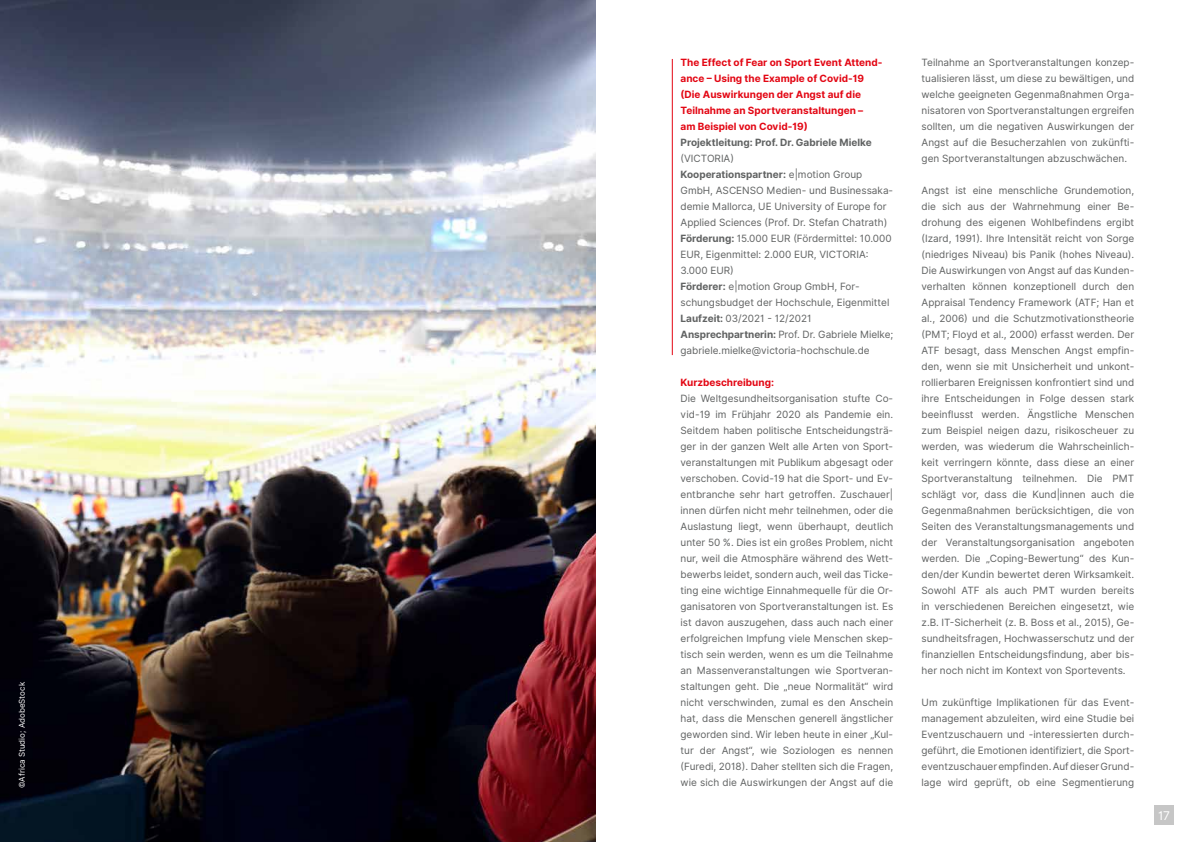
<style>
.page{position:relative;width:1191px;height:842px;background:#fff}
.page>*{position:absolute;margin:0;border:0;box-sizing:border-box;transform-origin:0 0}
.t1{font:12px "Inter";color:#fff}
.t2{font:10px/16px "Inter";color:#606262;text-align:justify}
.t3{font:700 10px/16px "Inter";color:#e30613}
.t4{font:700 10px "Inter";color:#606262}
.t5{font:8px "Inter";color:#fff}
.s1{font-weight:700}
</style>
<div class="page">
<div style="left:1154px;top:805px;width:20px;height:20px;background:#c6c6c6"></div>
<img style="left:0;top:0;width:595px;height:842px">
<hr style="left:672px;top:59px;width:1px;height:296px;background:#e30613">
<p class="t5" style="left:16px;top:788px;width:108px;rotate:-90deg">©Africa Studio; AdobeStock</p>
<p class="t3" style="left:680px;top:55px;width:203px">The Effect of Fear on Sport Event Attend&shy;ance – Using the Example of Covid-19 (Die Auswirkungen der Angst auf die Teilnahme an Sportveranstaltungen –<br>am Beispiel von Covid-19)</p>
<p class="t4" style="left:680px;top:135px;width:193px">Projektleitung: Prof. Dr. Gabriele Mielke</p>
<p class="t2" style="left:680px;top:151px;width:214px;text-align:left">(VICTORIA)<br><span class="s1">Kooperationspartner:</span> e|motion Group GmbH, ASCENSO Medien- und Businessaka&shy;demie Mallorca, UE University of Europe for Applied Sciences (Prof. Dr. Stefan Chatrath)<br><span class="s1">Förderung:</span> 15.000 EUR (Fördermittel: 10.000<br>EUR, Eigenmittel: 2.000 EUR, VICTORIA:<br>3.000 EUR)<br><span class="s1">Förderer:</span> e|motion Group GmbH, For&shy;schungsbudget der Hochschule, Eigenmittel <span class="s1">Laufzeit:</span> 03/2021 - 12/2021<br><span class="s1">Ansprechpartnerin:</span> Prof. Dr. Gabriele Mielke; gabriele.mielke@victoria-hochschule.de</p>
<p class="t3" style="left:680px;top:375px;width:95px">Kurzbeschreibung:</p>
<p class="t2" style="left:680px;top:391px;width:214px">Die Weltgesundheitsorganisation stufte Co&shy;vid-19 im Frühjahr 2020 als Pandemie ein.<br>Seitdem haben politische Entscheidungsträ&shy;ger in der ganzen Welt alle Arten von Sport&shy;veranstaltungen mit Publikum abgesagt oder verschoben. Covid-19 hat die Sport- und Ev&shy;entbranche sehr hart getroffen. Zuschauer| innen dürfen nicht mehr teilnehmen, oder die Auslastung liegt, wenn überhaupt, deutlich unter 50 %. Dies ist ein großes Problem, nicht nur, weil die Atmosphäre während des Wett&shy;bewerbs leidet, sondern auch, weil das Ticke&shy;ting eine wichtige Einnahmequelle für die Or&shy;ganisatoren von Sportveranstaltungen ist. Es ist davon auszugehen, dass auch nach einer erfolgreichen Impfung viele Menschen skep&shy;tisch sein werden, wenn es um die Teilnahme an Massenveranstaltungen wie Sportveran&shy;staltungen geht. Die „neue Normalität“ wird nicht verschwinden, zumal es den Anschein hat, dass die Menschen generell ängstlicher geworden sind. Wir leben heute in einer „Kul&shy;tur der Angst“, wie Soziologen es nennen (Furedi, 2018). Daher stellten sich die Fragen, wie sich die Auswirkungen der Angst auf die</p>
<p class="t2" style="left:921px;top:55px;width:214px">Teilnahme an Sportveranstaltungen konzep&shy;tualisieren lässt, um diese zu bewältigen, und welche geeigneten Gegenmaßnahmen Orga&shy;nisatoren von Sportveranstaltungen ergreifen sollten, um die negativen Auswirkungen der Angst auf die Besucherzahlen von zukünfti&shy;gen Sportveranstaltungen abzuschwächen.</p>
<p class="t2" style="left:921px;top:183px;width:214px">Angst ist eine menschliche Grundemotion, die sich aus der Wahrnehmung einer Be&shy;drohung des eigenen Wohlbefindens ergibt (Izard, 1991). Ihre Intensität reicht von Sorge (niedriges Niveau) bis Panik (hohes Niveau).<br>Die Auswirkungen von Angst auf das Kunden&shy;verhalten können konzeptionell durch den Appraisal Tendency Framework (ATF; Han et al., 2006) und die Schutzmotivationstheorie (PMT; Floyd et al., 2000) erfasst werden. Der ATF besagt, dass Menschen Angst empfin&shy;den, wenn sie mit Unsicherheit und unkont&shy;rollierbaren Ereignissen konfrontiert sind und ihre Entscheidungen in Folge dessen stark beeinflusst werden. Ängstliche Menschen zum Beispiel neigen dazu, risikoscheuer zu werden, was wiederum die Wahrscheinlich&shy;keit verringern könnte, dass diese an einer Sportveranstaltung teilnehmen. Die PMT schlägt vor, dass die Kund|innen auch die Gegenmaßnahmen berücksichtigen, die von Seiten des Veranstaltungsmanagements und der Veranstaltungsorganisation angeboten werden. Die „Coping-Bewertung“ des Kun&shy;den/der Kundin bewertet deren Wirksamkeit.<br>Sowohl ATF als auch PMT wurden bereits in verschiedenen Bereichen eingesetzt, wie z.B. IT-Sicherheit (z. B. Boss et al., 2015), Ge&shy;sundheitsfragen, Hochwasserschutz und der finanziellen Entscheidungsfindung, aber bis&shy;her noch nicht im Kontext von Sportevents.</p>
<p class="t2" style="left:921px;top:695px;width:214px">Um zukünftige Implikationen für das Event&shy;management abzuleiten, wird eine Studie bei Eventzuschauern und -interessierten durch&shy;geführt, die Emotionen identifiziert, die Sport&shy;eventzuschauer empfinden. Auf dieser Grund&shy;lage wird geprüft, ob eine Segmentierung</p>
<p class="t1" style="left:1158px;top:807px;width:13px">17</p>
</div>
